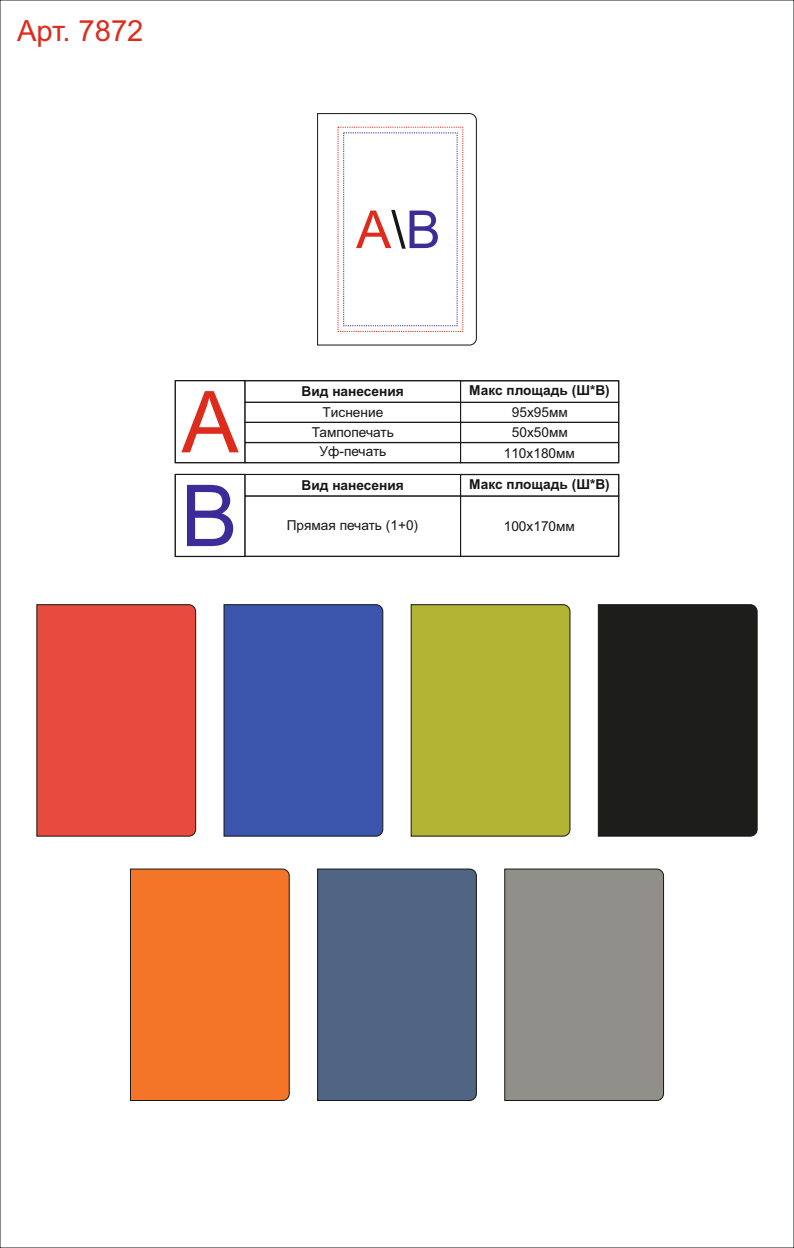
<style>
.page{position:relative;width:794px;height:1248px;background:#fff}
.page>*{position:absolute;margin:0;border:0;box-sizing:border-box;transform-origin:0 0}
.t1{font:85.48px "Arial";color:#dd2b1c}
.t2{font:85.48px "Arial";color:#3c2b99}
.t3{font:52.4px "Arial";color:#dd2b1c}
.t4{font:29.16px "Arial";color:#dd2b1c}
.t5{font:13.68px/20px "Arial";color:#151616}
.t6{font:700 13.68px "Arial";color:#151616}
.s1{color:#151616}
.s2{color:#3c2b99}
</style>
<div class="page">
<div style="left:37px;top:604px;width:159px;height:232px;background:#e94a3e"></div>
<div style="left:224px;top:604px;width:159px;height:232px;background:#3b54ac"></div>
<div style="left:411px;top:604px;width:159px;height:232px;background:#b3b434"></div>
<div style="left:598px;top:604px;width:159px;height:232px;background:#1d1e1c"></div>
<div style="left:130px;top:868px;width:159px;height:232px;background:#f47527"></div>
<div style="left:317px;top:868px;width:159px;height:232px;background:#506484"></div>
<div style="left:504px;top:868px;width:160px;height:232px;background:#908f8a"></div>
<svg style="left:317px;top:113px;width:159px;height:232px"></svg>
<div style="left:245px;top:380px;width:216px;height:22px;border:1px solid #151616"></div>
<div style="left:245px;top:402px;width:216px;height:20px;border:1px solid #151616"></div>
<div style="left:245px;top:442px;width:216px;height:21px;border:1px solid #151616"></div>
<div style="left:460px;top:402px;width:159px;height:20px;border:1px solid #151616"></div>
<div style="left:460px;top:380px;width:159px;height:22px;border:1px solid #151616"></div>
<div style="left:460px;top:442px;width:159px;height:21px;border:1px solid #151616"></div>
<div style="left:175px;top:380px;width:70px;height:83px;border:1px solid #151616"></div>
<div style="left:245px;top:422px;width:216px;height:20px;border:1px solid #151616"></div>
<div style="left:460px;top:422px;width:159px;height:20px;border:1px solid #151616"></div>
<div style="left:245px;top:474px;width:216px;height:22px;border:1px solid #151616"></div>
<div style="left:245px;top:495px;width:216px;height:61px;border:1px solid #151616"></div>
<div style="left:460px;top:495px;width:159px;height:61px;border:1px solid #151616"></div>
<div style="left:460px;top:474px;width:159px;height:22px;border:1px solid #151616"></div>
<div style="left:175px;top:474px;width:70px;height:83px;border:1px solid #151616"></div>
<h3 class="t4" style="left:17px;top:20px;width:128px">Арт. 7872</h3>
<h2 class="t3" style="left:356px;top:210px;width:86px">A<span class="s1">\</span><span class="s2">B</span></h2>
<h1 class="t1" style="left:182px;top:390px;width:59px">A</h1>
<p class="t6" style="left:302px;top:386px;width:104px">Вид нанесения</p>
<p class="t6" style="left:469px;top:385px;width:142px">Макс площадь (Ш*В)</p>
<p class="t5" style="left:512px;top:403px;width:58px">95х95мм<br>50х50мм</p>
<p class="t5" style="left:322px;top:403px;width:62px">Тиснение</p>
<p class="t5" style="left:319px;top:442px;width:68px">Уф-печать</p>
<p class="t5" style="left:504px;top:444px;width:73px">110х180мм</p>
<p class="t5" style="left:312px;top:423px;width:84px">Тампопечать</p>
<h1 class="t2" style="left:181px;top:484px;width:59px">B</h1>
<p class="t6" style="left:302px;top:479px;width:104px">Вид нанесения</p>
<p class="t6" style="left:469px;top:479px;width:142px">Макс площадь (Ш*В)</p>
<p class="t5" style="left:287px;top:516px;width:133px">Прямая печать (1+0)</p>
<p class="t5" style="left:504px;top:517px;width:73px">100х170мм</p>
</div>
